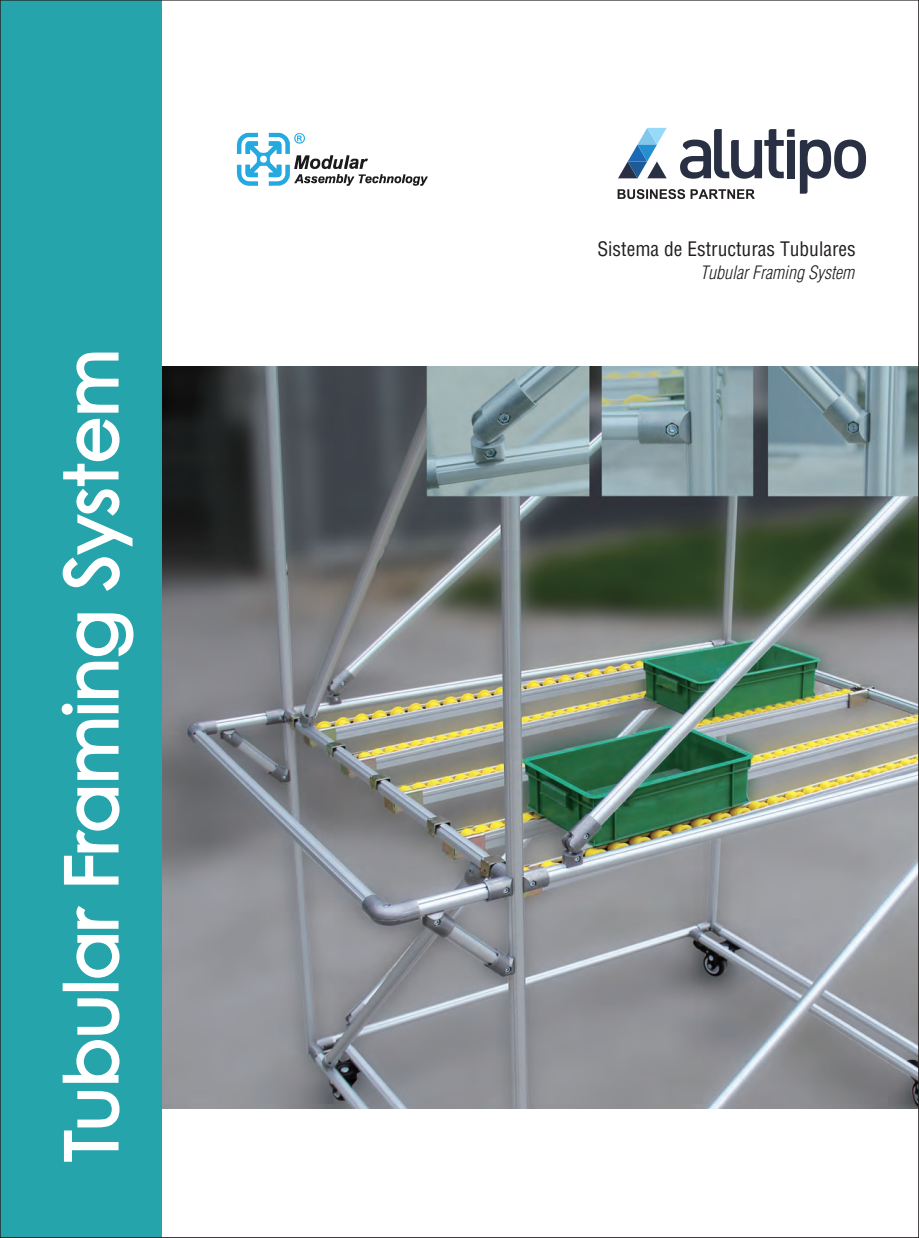
<style>
.page{position:relative;width:919px;height:1238px;background:#fff}
.page>*{position:absolute;margin:0;border:0;box-sizing:border-box;transform-origin:0 0}
.t1{font:71.85px "Century Gothic";color:#fff}
.t2{font:condensed 19.5px "Helvetica LT Std";color:#231f20}
.t3{font:italic 300 condensed 18px "Helvetica LT Std";color:#231f20}
</style>
<div class="page">
<img style="left:162px;top:366px;width:754px;height:742px">
<div style="left:0;top:0;width:162px;height:1237px;background:#25a4ab"></div>
<svg style="left:62px;top:998px;width:58px;height:164px"></svg>
<div style="left:63px;top:983px;width:55px;height:8px;border:3px solid #fff"></div>
<svg style="left:76px;top:906px;width:44px;height:72px"></svg>
<svg style="left:61px;top:613px;width:73px;height:272px"></svg>
<svg style="left:62px;top:352px;width:71px;height:239px"></svg>
<svg style="left:237px;top:133px;width:191px;height:53px"></svg>
<svg style="left:617px;top:128px;width:249px;height:71px"></svg>
<h1 class="t1" style="left:41px;top:1161px;width:813px;rotate:-90deg">Tubular Framing System</h1>
<p class="t2" style="left:597px;top:236px;width:260px">Sistema de Estructuras Tubulares</p>
<p class="t3" style="left:700px;top:261px;width:155px">Tubular Framing System</p>
</div>
